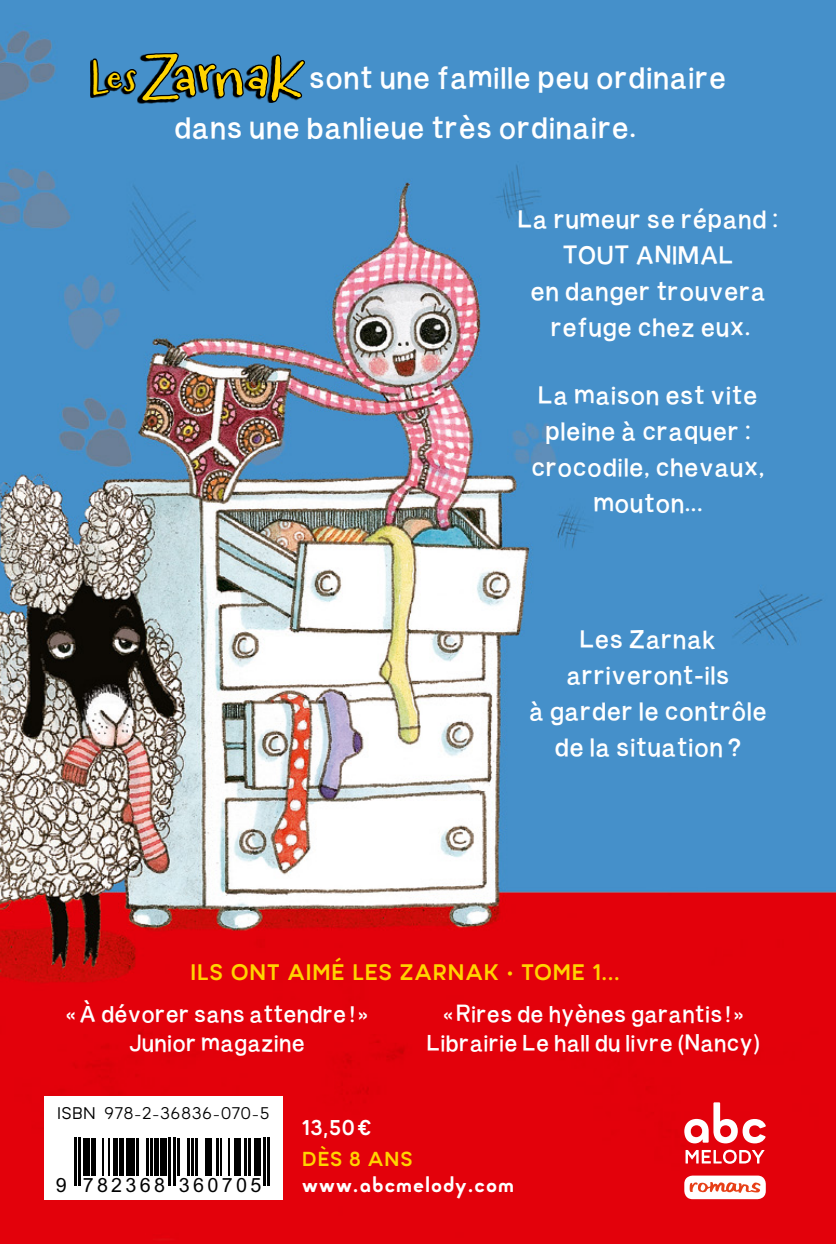
<style>
.page{position:relative;width:836px;height:1244px;background:#fff}
.page>*{position:absolute;margin:0;border:0;box-sizing:border-box;transform-origin:0 0}
.t1{font:57.38px "Carrotflower";color:#ffd400}
.t2{font:40.05px "Carrotflower";color:#ffd400}
.t3{font:29.25px/49.5px "Burvetica NC";letter-spacing:.02em;color:#fff}
.t4{font:24.75px/36px "Burvetica NC";letter-spacing:.02em;color:#fff;text-align:center}
.t5{font:22.5px/29.2px "Burvetica NC";letter-spacing:.01em;color:#fff;text-align:center}
.t6{font:700 22.5px "Minimo";letter-spacing:.01em;color:#ffd400}
.t7{font:700 22.5px "Minimo";letter-spacing:.02em;color:#fff}
.t8{font:700 21.38px "Minimo";color:#fff}
.t9{font:700 20.25px "Minimo";letter-spacing:.015em;color:#ffd400}
.t10{font:19.57px "Arial";letter-spacing:.17em;color:#000}
.t11{font:16.88px "Minimo";letter-spacing:.03em;color:#000}
.s1{font-size:57.38px}
</style>
<div class="page">
<img style="left:0;top:0;width:836px;height:1244px">
<svg style="left:90px;top:60px;width:1px;height:38px"></svg>
<svg style="left:684px;top:1102px;width:82px;height:62px"></svg>
<div style="left:684px;top:1175px;width:81px;height:24px;background:#fff;border-radius:8px"></div>
<svg style="left:689px;top:1182px;width:71px;height:10px"></svg>
<div style="left:45px;top:1096px;width:238px;height:103px;background:#fff"></div>
<hr style="left:75px;top:1137px;width:2px;height:49px;background:#000">
<hr style="left:79px;top:1137px;width:2px;height:49px;background:#000">
<div style="left:83px;top:1137px;width:6px;height:38px;background:#000"></div>
<hr style="left:91px;top:1137px;width:4px;height:38px;background:#000">
<hr style="left:102px;top:1137px;width:1px;height:38px;background:#000">
<hr style="left:108px;top:1137px;width:2px;height:38px;background:#000">
<hr style="left:114px;top:1137px;width:4px;height:38px;background:#000">
<hr style="left:120px;top:1137px;width:4px;height:38px;background:#000">
<div style="left:126px;top:1137px;width:8px;height:38px;background:#000"></div>
<hr style="left:136px;top:1137px;width:2px;height:38px;background:#000">
<hr style="left:146px;top:1137px;width:2px;height:38px;background:#000">
<hr style="left:150px;top:1137px;width:3px;height:38px;background:#000">
<div style="left:154px;top:1137px;width:5px;height:38px;background:#000"></div>
<div style="left:161px;top:1137px;width:6px;height:38px;background:#000"></div>
<hr style="left:169px;top:1137px;width:2px;height:49px;background:#000">
<hr style="left:173px;top:1137px;width:2px;height:49px;background:#000">
<hr style="left:177px;top:1137px;width:2px;height:38px;background:#000">
<hr style="left:187px;top:1137px;width:2px;height:38px;background:#000">
<hr style="left:191px;top:1137px;width:2px;height:38px;background:#000">
<hr style="left:195px;top:1137px;width:2px;height:38px;background:#000">
<div style="left:206px;top:1137px;width:6px;height:38px;background:#000"></div>
<hr style="left:216px;top:1137px;width:2px;height:38px;background:#000">
<hr style="left:220px;top:1137px;width:2px;height:38px;background:#000">
<hr style="left:228px;top:1137px;width:2px;height:38px;background:#000">
<div style="left:234px;top:1137px;width:6px;height:38px;background:#000"></div>
<hr style="left:244px;top:1137px;width:3px;height:38px;background:#000">
<hr style="left:249px;top:1137px;width:2px;height:38px;background:#000">
<div style="left:255px;top:1137px;width:6px;height:38px;background:#000"></div>
<hr style="left:263px;top:1137px;width:2px;height:49px;background:#000">
<hr style="left:267px;top:1137px;width:2px;height:49px;background:#000">
<svg style="left:91px;top:32px;width:215px;height:91px;background:#346d99"></svg>
<h2 class="t2" style="left:90px;top:52px;width:91px">Les<span class="s1">Z</span></h2>
<h1 class="t1" style="left:197px;top:41px;width:91px">rna</h1>
<p class="t3" style="left:174px;top:52px;width:553px;text-indent:135px">sont une famille peu ordinaire dans une banlieue très ordinaire.</p>
<p class="t4" style="left:518px;top:200px;width:262px">La rumeur se répand :<br>TOUT ANIMAL<br>en danger trouvera refuge chez eux.</p>
<p class="t4" style="left:531px;top:376px;width:235px">La maison est vite pleine à craquer : crocodile, chevaux, mouton...</p>
<p class="t4" style="left:529px;top:620px;width:239px">Les Zarnak arriveront-ils<br>à garder le contrôle de la situation ?</p>
<p class="t6" style="left:190px;top:957px;width:431px">ILS ONT AIMÉ LES ZARNAK • TOME 1…</p>
<p class="t5" style="left:66px;top:998px;width:303px">«À dévorer sans attendre! »<br>Junior magazine</p>
<p class="t5" style="left:427px;top:998px;width:334px">«Rires de hyènes garantis ! »<br>Librairie Le hall du livre (Nancy)</p>
<p class="t11" style="left:57px;top:1101px;width:214px">ISBN 978-2-36836-070-5</p>
<p class="t8" style="left:302px;top:1112px;width:72px">13,50€</p>
<p class="t9" style="left:302px;top:1144px;width:112px">DÈS 8 ANS</p>
<p class="t10" style="left:56px;top:1174px;width:207px">9 782368 360705</p>
<p class="t7" style="left:302px;top:1168px;width:214px">www.abcmelody.com</p>
</div>
